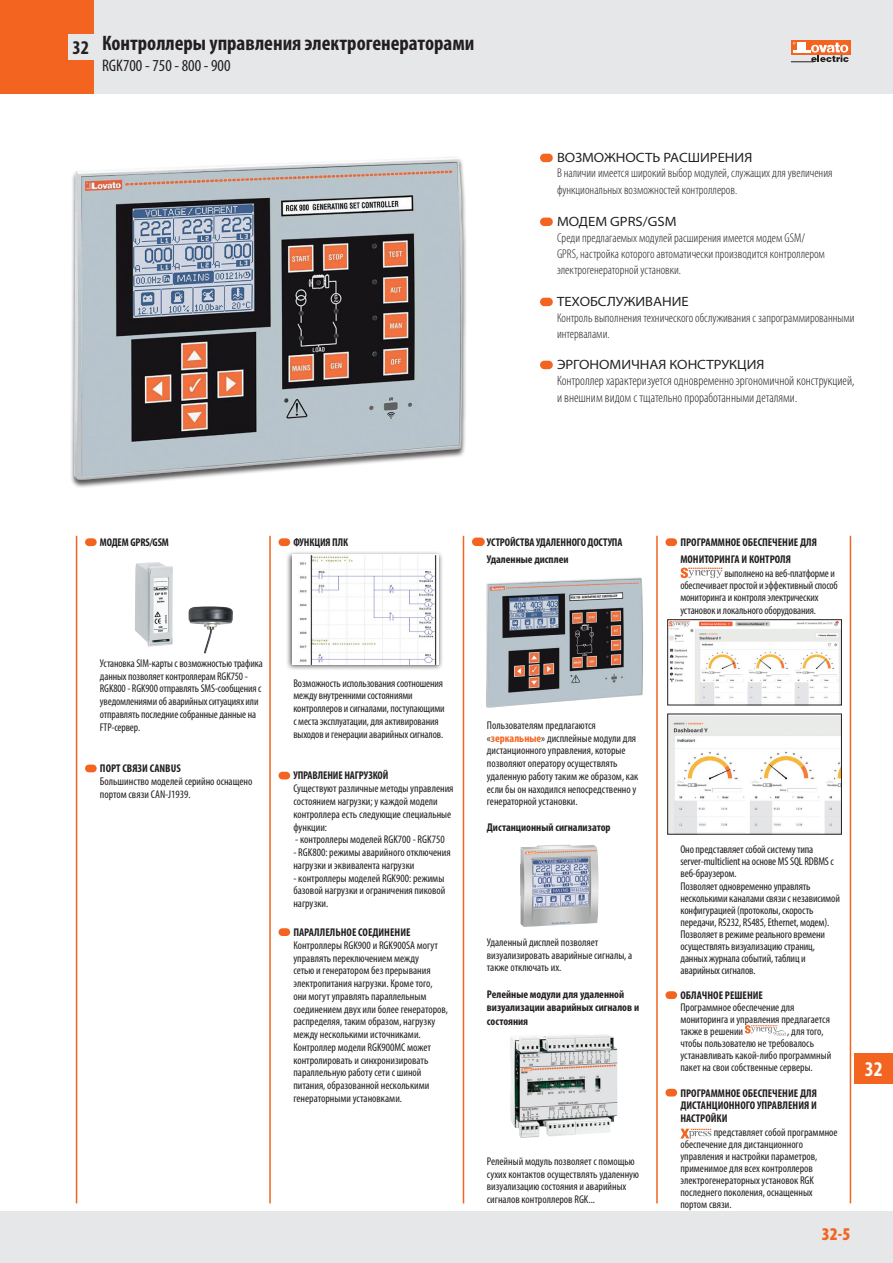
<style>
.page{position:relative;width:893px;height:1263px;background:#fff}
.page>*{position:absolute;margin:0;border:0;box-sizing:border-box;transform-origin:0 0}
.t1{font:700 condensed 21px "Myriad Pro";color:#231f20}
.t2{font:700 condensed 21px "Myriad Pro";color:#fff}
.t3{font:700 condensed 19.5px "Myriad Pro";color:#231f20}
.t4{font:900 condensed 18px "Myriad Pro";color:#f36421}
.t5{font:condensed 16.8px "Myriad Pro";color:#231f20}
.t6{font:300 condensed 13.5px/16.2px "Myriad Pro";color:#231f20}
.t7{font:semi-expanded 13.5px "Myriad Pro";color:#231f20}
.t8{font:300 condensed 12.75px/15.8px "Myriad Pro";color:#231f20}
.t9{font:condensed 11.25px/12.8px "Myriad Pro";color:#231f20}
.t10{font:700 condensed 11.25px/17px "Myriad Pro";color:#231f20}
.s1{font-weight:700;color:#f36421}
</style>
<div class="page">
<div style="left:855px;top:1053px;width:38px;height:30px;background:#f36421"></div>
<div style="left:0;top:1212px;width:893px;height:51px;background:#e6e7e9"></div>
<div style="left:0;top:0;width:893px;height:94px;background:#e6e7e9"></div>
<div style="left:791px;top:40px;width:59px;height:15px;background:#f36421"></div>
<svg style="left:791px;top:42px;width:58px;height:20px"></svg>
<div style="left:0;top:0;width:94px;height:94px;background:#f36421"></div>
<div style="left:68px;top:34px;width:28px;height:26px;background:#e6e7e9"></div>
<hr style="left:76px;top:536px;width:1px;height:667px;background:#f36421">
<hr style="left:269px;top:536px;width:2px;height:667px;background:#f36421">
<hr style="left:463px;top:536px;width:1px;height:667px;background:#f36421">
<hr style="left:656px;top:536px;width:2px;height:667px;background:#f36421">
<hr style="left:850px;top:536px;width:1px;height:667px;background:#f36421">
<div style="left:85px;top:538px;width:12px;height:8px;background:#f36421;border-radius:4px"></div>
<div style="left:85px;top:764px;width:12px;height:8px;background:#f36421;border-radius:4px"></div>
<div style="left:279px;top:538px;width:11px;height:8px;background:#f36421;border-radius:4px"></div>
<div style="left:279px;top:772px;width:11px;height:7px;background:#f36421;border-radius:4px"></div>
<div style="left:279px;top:928px;width:11px;height:8px;background:#f36421;border-radius:4px"></div>
<div style="left:472px;top:538px;width:13px;height:8px;background:#f36421;border-radius:4px"></div>
<div style="left:665px;top:538px;width:12px;height:8px;background:#f36421;border-radius:4px"></div>
<svg style="left:681px;top:568px;width:41px;height:10px"></svg>
<div style="left:665px;top:991px;width:12px;height:8px;background:#f36421;border-radius:4px"></div>
<svg style="left:745px;top:1025px;width:40px;height:11px"></svg>
<div style="left:665px;top:1089px;width:12px;height:7px;background:#f36421;border-radius:4px"></div>
<svg style="left:680px;top:1129px;width:31px;height:9px"></svg>
<div style="left:540px;top:154px;width:13px;height:8px;background:#f36421;border-radius:4px"></div>
<div style="left:540px;top:218px;width:13px;height:8px;background:#f36421;border-radius:4px"></div>
<div style="left:540px;top:298px;width:13px;height:8px;background:#f36421;border-radius:4px"></div>
<div style="left:540px;top:361px;width:13px;height:8px;background:#f36421;border-radius:4px"></div>
<div style="left:70px;top:156px;width:397px;height:332px;background:#231f20;opacity:.75"></div>
<img style="left:74px;top:156px;width:388px;height:324px">
<div style="left:286px;top:550px;width:157px;height:121px;background:#231f20;opacity:.75"></div>
<img style="left:292px;top:554px;width:147px;height:111px">
<img style="left:510px;top:1034px;width:107px;height:104px">
<img style="left:486px;top:577px;width:157px;height:131px">
<img style="left:520px;top:844px;width:79px;height:83px">
<img style="left:670px;top:622px;width:169px;height:81px">
<img style="left:670px;top:716px;width:169px;height:116px">
<img style="left:188px;top:606px;width:45px;height:47px">
<img style="left:135px;top:562px;width:38px;height:85px">
<h2 class="t3" style="left:72px;top:35px;width:18px">32</h2>
<h1 class="t1" style="left:102px;top:30px;width:374px">Контроллеры управления электрогенераторами</h1>
<h3 class="t5" style="left:102px;top:55px;width:130px">RGK700 - 750 - 800 - 900</h3>
<p class="t7" style="left:557px;top:149px;width:197px">ВОЗМОЖНОСТЬ РАСШИРЕНИЯ</p>
<p class="t8" style="left:557px;top:165px;width:277px;line-height:16.2px">В наличии имеется широкий выбор модулей, служащих для увеличения функциональных возможностей контроллеров.</p>
<p class="t7" style="left:557px;top:213px;width:121px">МОДЕМ GPRS/GSM</p>
<p class="t8" style="left:557px;top:230px;width:269px">Среди предлагаемых модулей расширения имеется модем GSM/<br>GPRS, настройка которого автоматически производится контроллером электрогенераторной установки.</p>
<p class="t7" style="left:557px;top:293px;width:133px">ТЕХОБСЛУЖИВАНИЕ</p>
<p class="t8" style="left:557px;top:310px;width:299px;line-height:15.3px">Контроль выполнения технического обслуживания с запрограммированными интервалами.</p>
<p class="t7" style="left:557px;top:356px;width:209px">ЭРГОНОМИЧНАЯ КОНСТРУКЦИЯ</p>
<p class="t6" style="left:557px;top:373px;width:299px">Контроллер характеризуется одновременно эргономичной конструкцией, и внешним видом с тщательно проработанными деталями.</p>
<p class="t10" style="left:100px;top:534px;width:71px">МОДЕМ GPRS/GSM</p>
<p class="t10" style="left:293px;top:534px;width:56px">ФУНКЦИЯ ПЛК</p>
<p class="t10" style="left:487px;top:534px;width:137px">УСТРОЙСТВА УДАЛЕННОГО ДОСТУПА<br>Удаленные дисплеи</p>
<p class="t9" style="left:100px;top:657px;width:164px">Установка SIM-карты с возможностью трафика данных позволяет контроллерам RGK750 - RGK800 - RGK900 отправлять SMS-сообщения с уведомлениями об аварийных ситуациях или отправлять последние собранные данные на FTP-сервер.</p>
<p class="t10" style="left:100px;top:760px;width:82px">ПОРТ СВЯЗИ CANBUS</p>
<p class="t9" style="left:100px;top:775px;width:154px">Большинство моделей серийно оснащено портом связи CAN-J1939.</p>
<p class="t9" style="left:293px;top:676px;width:153px">Возможность использования соотношения между внутренними состояниями контроллеров и сигналами, поступающими с места эксплуатации, для активирования выходов и генерации аварийных сигналов.</p>
<p class="t10" style="left:293px;top:767px;width:97px">УПРАВЛЕНИЕ НАГРУЗКОЙ</p>
<p class="t9" style="left:293px;top:782px;width:162px">Существуют различные методы управления состоянием нагрузки; у каждой модели контроллера есть следующие специальные функции:</p>
<p class="t9" style="left:295px;top:833px;width:151px">- контроллеры моделей RGK700 - RGK750</p>
<p class="t9" style="left:293px;top:846px;width:159px">- RGK800: режимы аварийного отключения нагрузки и эквивалента нагрузки</p>
<p class="t9" style="left:293px;top:871px;width:153px;text-align:justify">- контроллеры моделей RGK900: режимы базовой нагрузки и ограничения пиковой нагрузки.</p>
<p class="t10" style="left:293px;top:923px;width:119px">ПАРАЛЛЕЛЬНОЕ СОЕДИНЕНИЕ</p>
<p class="t9" style="left:293px;top:938px;width:156px">Контроллеры RGK900 и RGK900SA могут управлять переключением между<br>сетью и генератором без прерывания электропитания нагрузки. Кроме того, они могут управлять параллельным соединением двух или более генераторов, распределяя, таким образом, нагрузку между несколькими источниками.<br>Контроллер модели RGK900MC может контролировать и синхронизировать параллельную работу сети с шиной питания, образованной несколькими генераторными установками.</p>
<p class="t9" style="left:487px;top:719px;width:153px">Пользователям предлагаются «<span class="s1">зеркальные</span>» дисплейные модули для дистанционного управления, которые позволяют оператору осуществлять удаленную работу таким же образом, как если бы он находился непосредственно у генераторной установки.</p>
<p class="t10" style="left:487px;top:818px;width:125px">Дистанционный сигнализатор</p>
<p class="t9" style="left:487px;top:935px;width:147px">Удаленный дисплей позволяет визуализировать аварийные сигналы, а также отключать их.</p>
<p class="t10" style="left:487px;top:987px;width:154px;line-height:13.5px">Релейные модули для удаленной визуализации аварийных сигналов и состояния</p>
<p class="t9" style="left:487px;top:1155px;width:154px">Релейный модуль позволяет с помощью сухих контактов осуществлять удаленную визуализацию состояния и аварийных сигналов контроллеров RGK...</p>
<p class="t10" style="left:680px;top:534px;width:138px">ПРОГРАММНОЕ ОБЕСПЕЧЕНИЕ ДЛЯ<br>МОНИТОРИНГА И КОНТРОЛЯ</p>
<p class="t9" style="left:680px;top:567px;width:159px;line-height:12.3px;text-indent:44px">выполнено на веб-платформе и обеспечивает простой и эффективный способ мониторинга и контроля электрических установок и локального оборудования.</p>
<p class="t9" style="left:680px;top:844px;width:161px;line-height:12px">Оно представляет собой систему типа server-multiclient на основе MS SQL RDBMS с веб-браузером.<br>Позволяет одновременно управлять несколькими каналами связи с независимой конфигурацией (протоколы, скорость передачи, RS232, RS485, Ethernet, модем).<br>Позволяет в режиме реального времени осуществлять визуализацию страниц, данных журнала событий, таблиц и аварийных сигналов.</p>
<p class="t10" style="left:680px;top:986px;width:84px">ОБЛАЧНОЕ РЕШЕНИЕ</p>
<p class="t9" style="left:680px;top:1001px;width:151px;line-height:12px">Программное обеспечение для мониторинга и управления предлагается также в решении</p>
<p class="t9" style="left:680px;top:1025px;width:152px;line-height:12px;text-indent:107px">, для того, чтобы пользователю не требовалось устанавливать какой-либо программный пакет на свои собственные серверы.</p>
<p class="t10" style="left:680px;top:1086px;width:138px;line-height:12.8px;text-align:justify">ПРОГРАММНОЕ ОБЕСПЕЧЕНИЕ ДЛЯ ДИСТАНЦИОННОГО УПРАВЛЕНИЯ И НАСТРОЙКИ</p>
<p class="t9" style="left:680px;top:1126px;width:159px;line-height:12px;text-indent:33px">представляет собой программное обеспечение для дистанционного управления и настройки параметров, применимое для всех контроллеров электрогенераторных установок RGK последнего поколения, оснащенных портом связи.</p>
<h3 class="t4" style="left:822px;top:1223px;width:30px">32-5</h3>
<h1 class="t2" style="left:865px;top:1056px;width:19px">32</h1>
</div>
